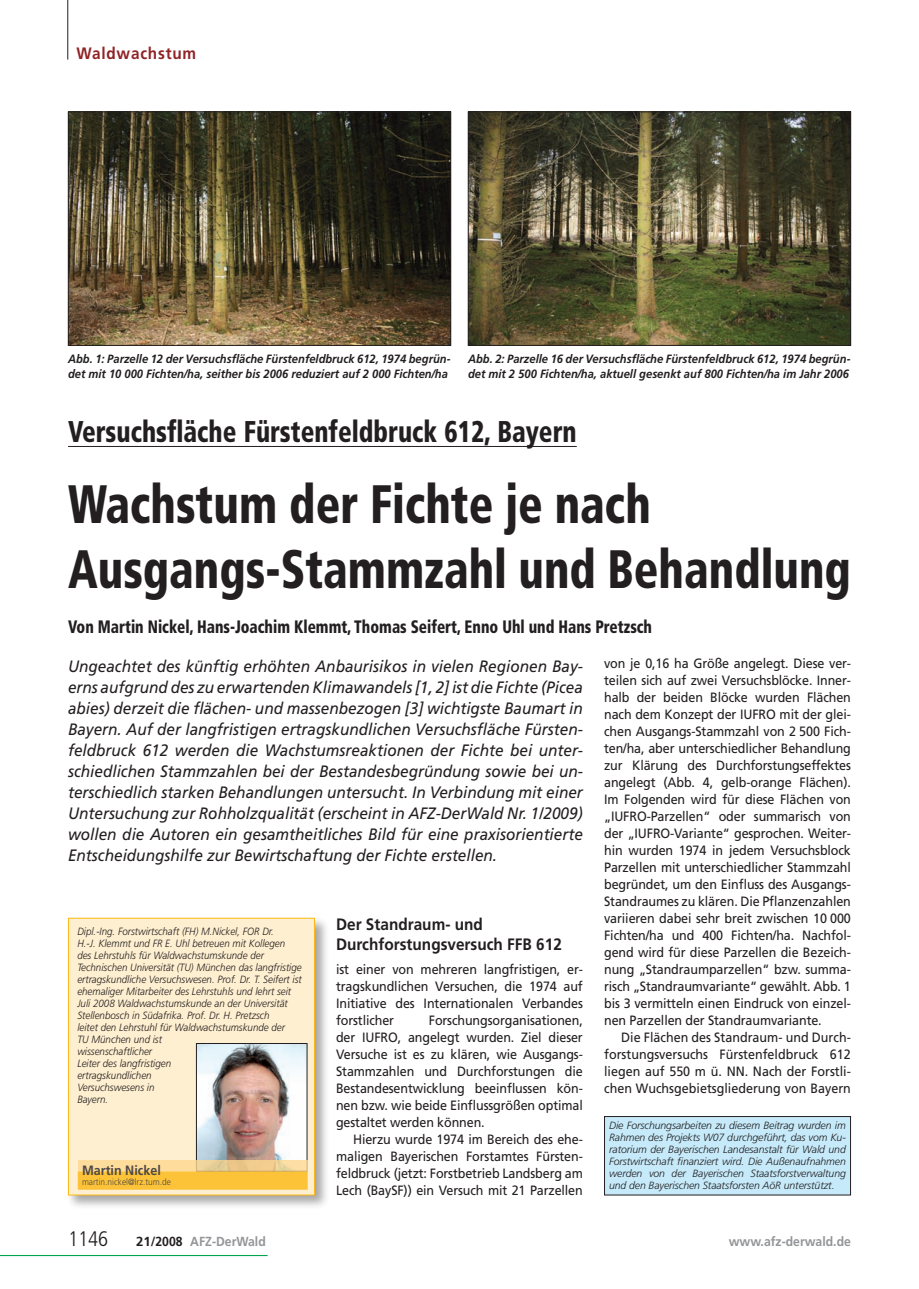
<style>
.page{position:relative;width:919px;height:1289px;background:#fff}
.page>*{position:absolute;margin:0;border:0;box-sizing:border-box;transform-origin:0 0}
.t1{font:900 condensed 54px/64.8px "Frutiger LT Std";color:#231f20;scale:.85 1}
.t2{font:900 condensed 30px "Frutiger LT Std";color:#231f20;scale:.85 1}
.t3{font:300 condensed 21px "Frutiger LT Std";color:#231f20}
.t4{font:900 condensed 18px "Frutiger LT Std";color:#231f20;scale:.85 1}
.t5{font:italic 16.5px/21px "Frutiger LT Std";color:#231f20;text-align:justify;scale:.93 1}
.t6{font:700 16.5px/19.5px "Frutiger LT Std";color:#231f20;scale:.93 1}
.t7{font:700 16.5px "Frutiger LT Std";letter-spacing:.05em;color:#912427;scale:.93 1}
.t8{font:13.5px/17px "Frutiger LT Std";letter-spacing:-.01em;color:#231f20;text-align:justify;scale:.93 1}
.t9{font:700 13.5px "Frutiger LT Std";color:#231f20;scale:.93 1}
.t10{font:700 13.2px "Frutiger LT Std";color:#939598;scale:.93 1}
.t11{font:italic 700 12px/15px "Frutiger LT Std";color:#231f20;scale:.93 1}
.t12{font:italic 300 10.5px/12px "Frutiger LT Std";color:#231f20;scale:.93 1}
.t13{font:italic 300 10.5px/12px "Frutiger LT Std";color:#231f20;text-align:justify}
.t14{font:300 9px "Frutiger LT Std";color:#231f20;scale:.93 1}
.s1{color:#231f20}
</style>
<div class="page">
<hr style="left:0;top:1254px;width:267px;height:1px;background:#00a54f">
<hr style="left:67px;top:0;width:1px;height:60px;background:#231f20">
<hr style="left:68px;top:446px;width:508px;height:1px;background:#231f20">
<div style="left:65px;top:914px;width:266px;height:296px;background:#231f20;opacity:.4"></div>
<div style="left:68px;top:918px;width:246px;height:276px;background:#feefd0"></div>
<div style="left:68px;top:917px;width:247px;height:278px;border:1px solid #fcb814"></div>
<img style="left:198px;top:1045px;width:107px;height:115px">
<div style="left:196px;top:1043px;width:111px;height:128px;border:1px solid #231f20"></div>
<svg style="left:78px;top:1160px;width:229px;height:11px;background:#f5d598"></svg>
<div style="left:78px;top:1171px;width:229px;height:18px;background:#fcc339"></div>
<img style="left:70px;top:114px;width:379px;height:229px">
<div style="left:68px;top:112px;width:383px;height:233px;border:1px solid #231f20"></div>
<img style="left:470px;top:114px;width:378px;height:229px">
<div style="left:468px;top:112px;width:382px;height:233px;border:1px solid #231f20"></div>
<div style="left:604px;top:1116px;width:246px;height:78px;background:#c6eafa"></div>
<div style="left:604px;top:1116px;width:246px;height:79px;border:1px solid #231f20"></div>
<p class="t7" style="left:77px;top:44px;width:130px">Waldwachstum</p>
<p class="t11" style="left:68px;top:351px;width:413px">Abb. 1: Parzelle 12 der Versuchsfläche Fürstenfeldbruck 612, 1974 begrün&shy;det mit 10 000 Fichten/ha, seither bis 2006 reduziert auf 2 000 Fichten/ha</p>
<p class="t11" style="left:468px;top:351px;width:413px">Abb. 2: Parzelle 16 der Versuchsfläche Fürstenfeldbruck 612, 1974 begrün&shy;det mit 2 500 Fichten/ha, aktuell gesenkt auf 800 Fichten/ha im Jahr 2006</p>
<h2 class="t2" style="left:68px;top:413px;width:600px">Versuchsfläche Fürstenfeldbruck 612, Bayern</h2>
<h1 class="t1" style="left:68px;top:472px;width:922px">Wachstum der Fichte je nach<br>Ausgangs-Stammzahl und Behandlung</h1>
<h3 class="t4" style="left:68px;top:616px;width:688px">Von Martin Nickel, Hans-Joachim Klemmt, Thomas Seifert, Enno Uhl und Hans Pretzsch</h3>
<p class="t5" style="left:68px;top:655px;width:555px">Ungeachtet des künftig erhöhten Anbaurisikos in vielen Regionen Bay&shy;erns aufgrund des zu erwartenden Klimawandels [1, 2] ist die Fichte (Picea abies) derzeit die flächen- und massenbezogen [3] wichtigste Baumart in Bayern. Auf der langfristigen ertragskundlichen Versuchsfläche Fürsten&shy;feldbruck 612 werden die Wachstumsreaktionen der Fichte bei unter&shy;schiedlichen Stammzahlen bei der Bestandesbegründung sowie bei un&shy;terschiedlich starken Behandlungen untersucht. In Verbindung mit einer Untersuchung zur Rohholzqualität (erscheint in AFZ-DerWald Nr. 1/2009) wollen die Autoren ein gesamtheitliches Bild für eine praxisorientierte Entscheidungshilfe zur Bewirtschaftung der Fichte erstellen.</p>
<p class="t8" style="left:604px;top:654px;width:267px">von je 0,16 ha Größe angelegt. Diese ver&shy;teilen sich auf zwei Versuchsblöcke. Inner&shy;halb der beiden Blöcke wurden Flächen nach dem Konzept der IUFRO mit der glei&shy;chen Ausgangs-Stammzahl von 2 500 Fich&shy;ten/ha, aber unterschiedlicher Behandlung zur Klärung des Durchforstungseffektes angelegt (Abb. 4, gelb-orange Flächen).<br>Im Folgenden wird für diese Flächen von „IUFRO-Parzellen“ oder summarisch von der „IUFRO-Variante“ gesprochen. Weiter&shy;hin wurden 1974 in jedem Versuchsblock Parzellen mit unterschiedlicher Stammzahl begründet, um den Einfluss des Ausgangs-Standraumes zu klären. Die Pflanzenzahlen variieren dabei sehr breit zwischen 10 000<br>Fichten/ha und 400 Fichten/ha. Nachfol&shy;gend wird für diese Parzellen die Bezeich&shy;nung „Standraumparzellen“ bzw. summa&shy;risch „Standraumvariante“ gewählt. Abb. 1 bis 3 vermitteln einen Eindruck von einzel&shy;nen Parzellen der Standraumvariante.</p>
<p class="t8" style="left:604px;top:1029px;width:267px;text-indent:17px">Die Flächen des Standraum- und Durch&shy;forstungsversuchs Fürstenfeldbruck 612 liegen auf 550 m ü. NN. Nach der Forstli&shy;chen Wuchsgebietsgliederung von Bayern</p>
<p class="t6" style="left:336px;top:914px;width:244px">Der Standraum- und<br>Durchforstungsversuch FFB 612</p>
<p class="t8" style="left:336px;top:961px;width:267px">ist einer von mehreren langfristigen, er&shy;tragskundlichen Versuchen, die 1974 auf Initiative des Internationalen Verbandes forstlicher</p>
<p class="t12" style="left:77px;top:925px;width:243px">Dipl.-Ing. Forstwirtschaft (FH) M.Nickel, FOR Dr.<br>H.-J. Klemmt und FR E. Uhl betreuen mit Kollegen des Lehrstuhls für Waldwachstumskunde der Technischen Universität (TU) München das langfristige ertragskundliche Versuchswesen. Prof. Dr. T. Seifert ist ehemaliger Mitarbeiter des Lehrstuhls und lehrt seit Juli 2008 Waldwachstumskunde an der Universität Stellenbosch in Südafrika. Prof. Dr. H. Pretzsch<br>leitet den Lehrstuhl für Waldwachstumskunde der<br>TU München und ist<br>wissenschaftlicher<br>Leiter des langfristigen<br>ertragskundlichen<br>Versuchswesens in<br>Bayern.</p>
<p class="t8" style="left:336px;top:1012px;width:267px;text-indent:93px">Forschungsorganisationen, der IUFRO, angelegt wurden. Ziel dieser Versuche ist es zu klären, wie Ausgangs-Stammzahlen und Durchforstungen die Bestandesentwicklung beeinflussen kön&shy;nen bzw. wie beide Einflussgrößen optimal gestaltet werden können.</p>
<p class="t8" style="left:336px;top:1131px;width:267px;text-indent:17px">Hierzu wurde 1974 im Bereich des ehe&shy;maligen Bayerischen Forstamtes Fürsten&shy;feldbruck (jetzt: Forstbetrieb Landsberg am Lech (BaySF)) ein Versuch mit 21 Parzellen</p>
<p class="t13" style="left:609px;top:1119px;width:238px">Die Forschungsarbeiten zu diesem Beitrag wurden im Rahmen des Projekts W07 durchgeführt, das vom Ku&shy;ratorium der Bayerischen Landesanstalt für Wald und Forstwirtschaft finanziert wird. Die Außenaufnahmen werden von der Bayerischen Staatsforstverwaltung und den Bayerischen Staatsforsten AöR unterstützt.</p>
<p class="t9" style="left:82px;top:1161px;width:86px">Martin Nickel</p>
<p class="t14" style="left:82px;top:1176px;width:97px">martin.nickel@lrz.tum.de</p>
<h3 class="t3" style="left:68px;top:1227px;width:42px">1146</h3>
<p class="t10" style="left:136px;top:1233px;width:141px"><span class="s1">21/2008</span> AFZ-DerWald</p>
<p class="t10" style="left:728px;top:1233px;width:133px">www.afz-derwald.de</p>
</div>
